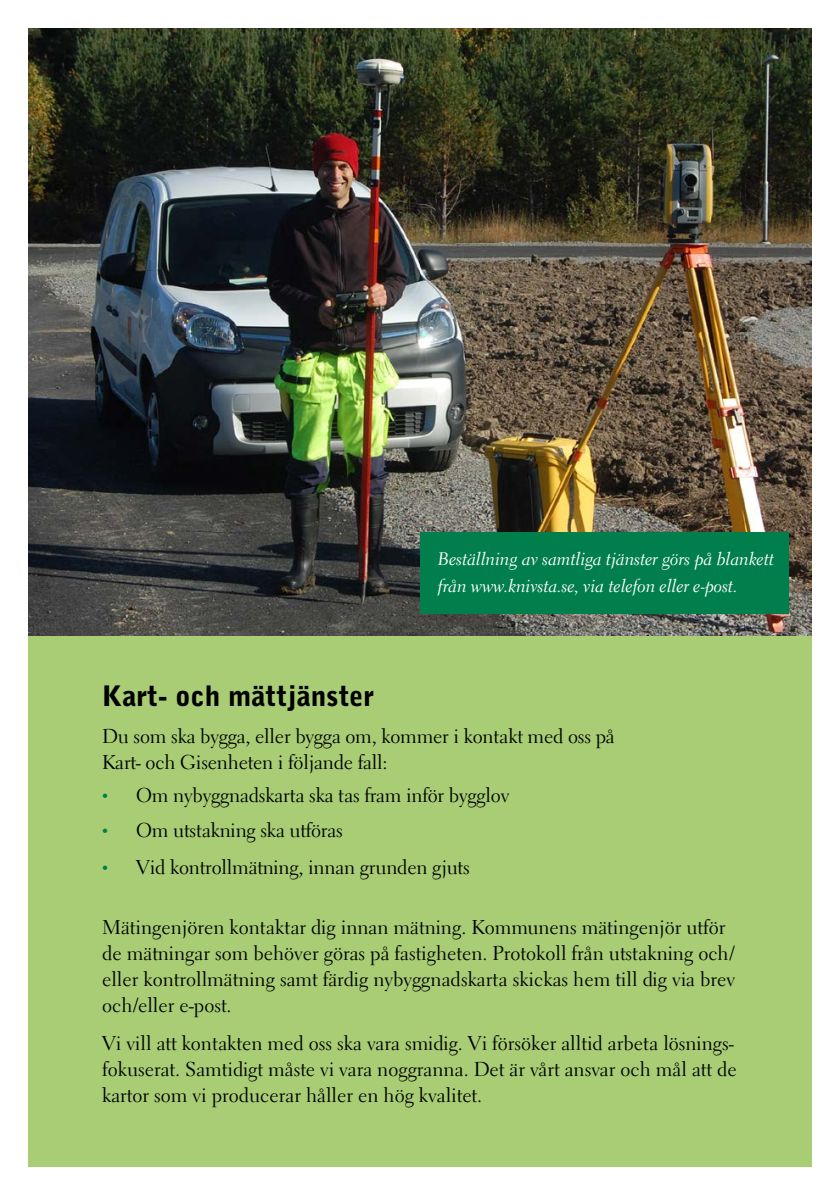
<style>
.page{position:relative;width:840px;height:1191px;background:#fff}
.page>*{position:absolute;margin:0;border:0;box-sizing:border-box;transform-origin:0 0}
.t1{font:900 28px "Bell Gothic";color:#000}
.t2{font:20px/26px "Electra LH";color:#000}
.t3{font:18px/26px "Electra LH Cursive";letter-spacing:-.01em;color:#fff}
.s1{font-size:12px;color:#007e4b}
</style>
<div class="page">
<div style="left:28px;top:622px;width:783px;height:544px;background:#a8cd74"></div>
<img style="left:28px;top:28px;width:783px;height:607px">
<div style="left:420px;top:532px;width:368px;height:82px;background:#007e4b"></div>
<p class="t3" style="left:437px;top:546px;width:337px">Beställning av samtliga tjänster görs på blankett från www.knivsta.se, via telefon eller e-post.</p>
<h1 class="t1" style="left:102px;top:679px;width:274px">Kart- och mättjänster</h1>
<p class="t2" style="left:102px;top:723px;width:514px">Du som ska bygga, eller bygga om, kommer i kontakt med oss på<br>Kart- och Gisenheten i följande fall:</p>
<p class="t2" style="left:102px;top:782px;width:408px"><span class="s1">•</span> Om nybyggnadskarta ska tas fram inför bygglov</p>
<p class="t2" style="left:102px;top:816px;width:242px"><span class="s1">•</span> Om utstakning ska utföras</p>
<p class="t2" style="left:102px;top:854px;width:369px"><span class="s1">•</span> Vid kontrollmätning, innan grunden gjuts</p>
<p class="t2" style="left:102px;top:914px;width:634px">Mätingenjören kontaktar dig innan mätning. Kommunens mätingenjör utför de mätningar som behöver göras på fastigheten. Protokoll från utstakning och/ eller kontrollmätning samt färdig nybyggnadskarta skickas hem till dig via brev och/eller e-post.</p>
<p class="t2" style="left:102px;top:1030px;width:635px">Vi vill att kontakten med oss ska vara smidig. Vi försöker alltid arbeta lösnings&shy;fokuserat. Samtidigt måste vi vara noggranna. Det är vårt ansvar och mål att de kartor som vi producerar håller en hög kvalitet.</p>
</div>
